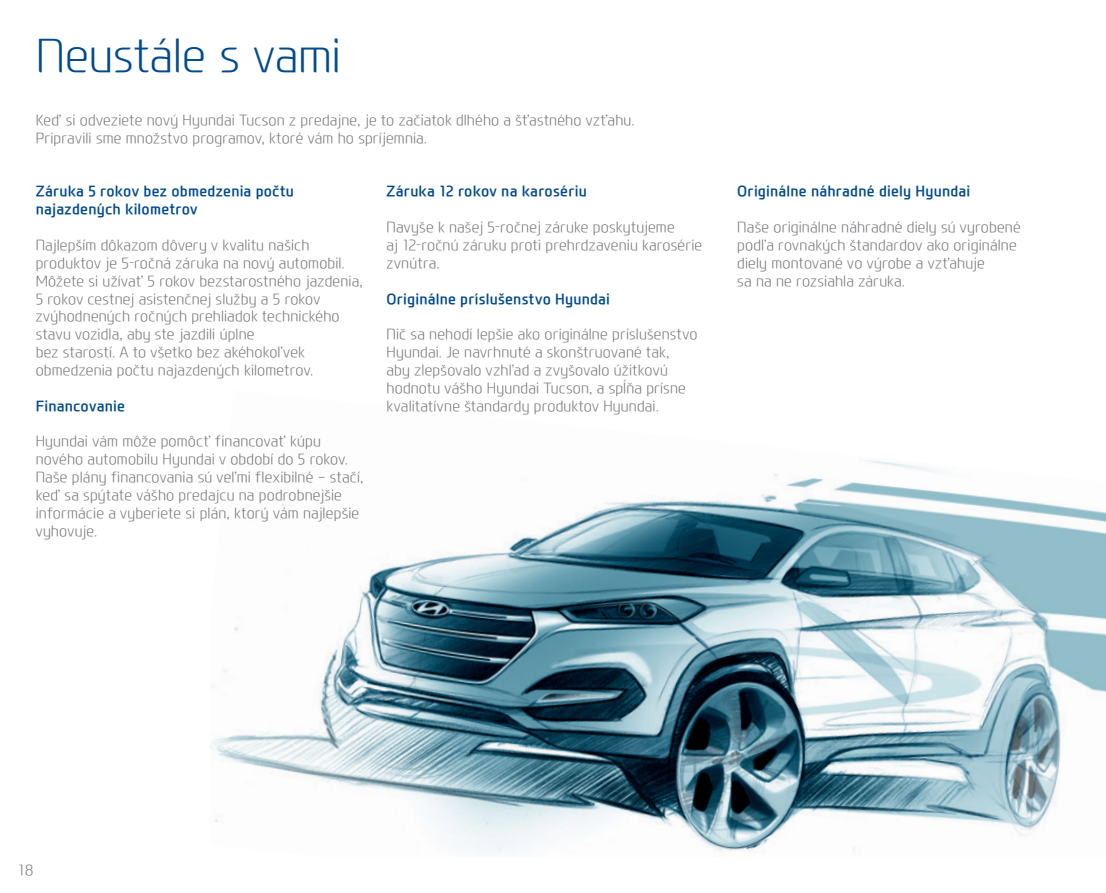
<style>
.page{position:relative;width:1106px;height:893px;background:#fff}
.page>*{position:absolute;margin:0;border:0;box-sizing:border-box;transform-origin:0 0}
.t1{font:300 45px "Modern H Eco";letter-spacing:-.005em;color:#004a8d}
.t2{font:300 14.4px/17.9px "Modern H Eco";letter-spacing:.01em;color:#717074}
.t3{font:700 14.4px/17.9px "Modern H";letter-spacing:.015em;color:#004a8d}
</style>
<div class="page">
<img style="left:210px;top:460px;width:896px;height:394px">
<h1 class="t1" style="left:36px;top:25px;width:307px">Neustále s vami</h1>
<p class="t2" style="left:36px;top:111px;width:600px">Keď si odveziete nový Hyundai Tucson z predajne, je to začiatok dlhého a šťastného vzťahu.<br>Pripravili sme množstvo programov, ktoré vám ho spríjemnia.</p>
<p class="t3" style="left:36px;top:182px;width:260px">Záruka 5 rokov bez obmedzenia počtu najazdených kilometrov</p>
<p class="t2" style="left:36px;top:236px;width:328px">Najlepším dôkazom dôvery v kvalitu našich produktov je 5–ročná záruka na nový automobil.<br>Môžete si užívať 5 rokov bezstarostného jazdenia, 5 rokov cestnej asistenčnej služby a 5 rokov zvýhodnených ročných prehliadok technického stavu vozidla, aby ste jazdili úplne<br>bez starostí. A to všetko bez akéhokoľvek obmedzenia počtu najazdených kilometrov.</p>
<p class="t3" style="left:36px;top:397px;width:91px">Financovanie</p>
<p class="t2" style="left:36px;top:432px;width:329px">Hyundai vám môže pomôcť financovať kúpu nového automobilu Hyundai v období do 5 rokov.<br>Naše plány financovania sú veľmi flexibilné - stačí, keď sa spýtate vášho predajcu na podrobnejšie informácie a vyberiete si plán, ktorý vám najlepšie vyhovuje.</p>
<p class="t3" style="left:386px;top:182px;width:202px">Záruka 12 rokov na karosériu</p>
<p class="t2" style="left:386px;top:218px;width:317px">Navyše k našej 5–ročnej záruke poskytujeme<br>aj 12–ročnú záruku proti prehrdzaveniu karosérie zvnútra.</p>
<p class="t3" style="left:386px;top:290px;width:225px">Originálne príslušenstvo Hyundai</p>
<p class="t2" style="left:386px;top:325px;width:312px">Nič sa nehodí lepšie ako originálne príslušenstvo Hyundai. Je navrhnuté a skonštruované tak,<br>aby zlepšovalo vzhľad a zvyšovalo úžitkovú hodnotu vášho Hyundai Tucson, a spĺňa prísne kvalitatívne štandardy produktov Hyundai.</p>
<p class="t3" style="left:737px;top:182px;width:234px">Originálne náhradné diely Hyundai</p>
<p class="t2" style="left:737px;top:218px;width:285px">Naše originálne náhradné diely sú vyrobené podľa rovnakých štandardov ako originálne diely montované vo výrobe a vzťahuje<br>sa na ne rozsiahla záruka.</p>
<p class="t2" style="left:18px;top:861px;width:16px">18</p>
</div>
